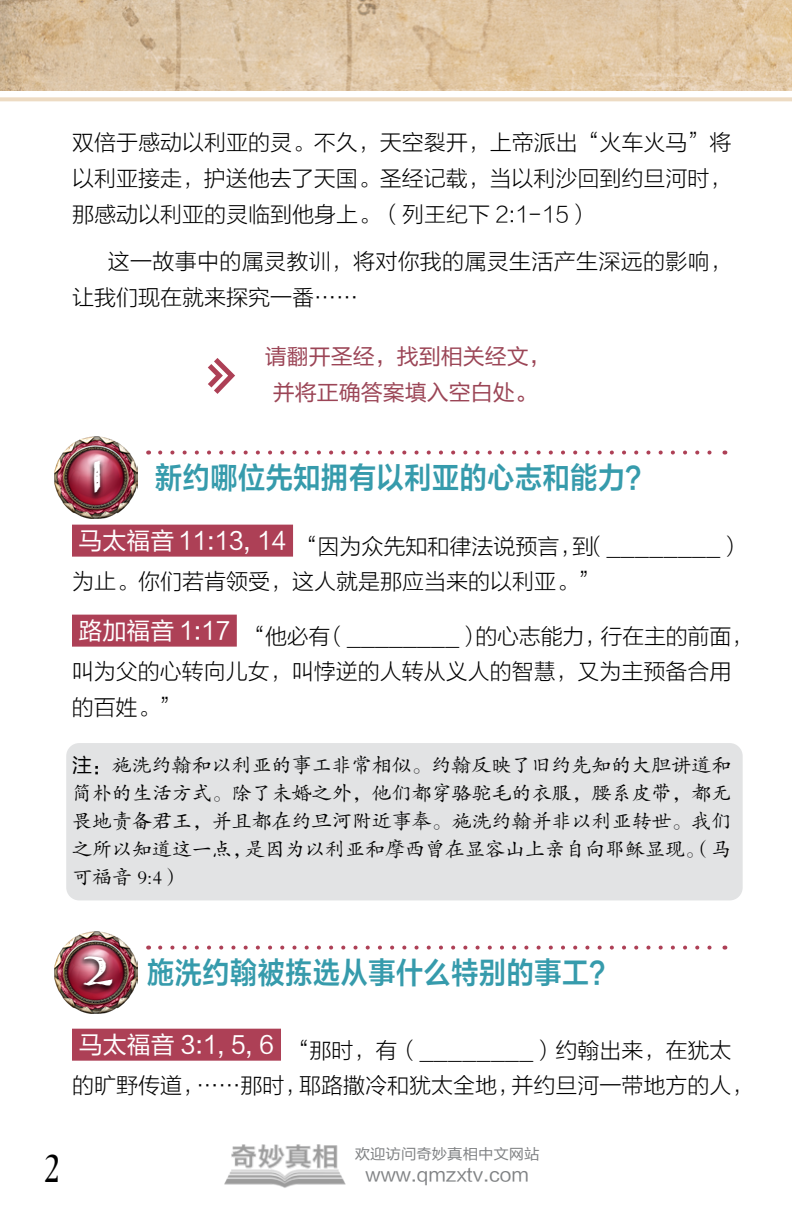
<style>
.page{position:relative;width:792px;height:1224px;background:#fff}
.page>*{position:absolute;margin:0;border:0;box-sizing:border-box;transform-origin:0 0}
.t1{font:700 50px "Carta Marina";color:#fff}
.t2{font:40px "Desire Pro";color:#000}
.t3{font:30px "FZLTZCHK GBK1 0";letter-spacing:.025em;color:#369bac;scale:.9 1}
.t4{font:22px/36px "FZLTKHK GBK1 0";color:#000}
.t5{font:22px/36px "FZLTHK GBK1 0";color:#9b4556;text-align:center}
.t6{font:20px/28px "FZKTK GBK1 0";color:#000;text-align:justify}
.t7{font:18.4px "FZLTHK GBK1 0";color:#808284;scale:1.05 1}
.t8{font:14.6px "FZLTHK GBK1 0";color:#808284;scale:1.05 1}
.s1{font-family:"FZLTHK GBK1 0"}
.s2{font-family:"Carta Marina";font-weight:700;font-size:50px;color:#fff}
</style>
<div class="page">
<img style="left:0;top:0;width:792px;height:91px">
<svg style="left:0;top:97px;width:792px;height:4px;background:#eedec8"></svg>
<div style="left:72px;top:525px;width:221px;height:32px;background:#ad4056"></div>
<div style="left:72px;top:615px;width:165px;height:32px;background:#ad4056"></div>
<div style="left:72px;top:1029px;width:209px;height:32px;background:#ad4056"></div>
<img style="left:54px;top:436px;width:83px;height:82px">
<div style="left:88px;top:458px;width:18px;height:42px;background:#000;opacity:.75"></div>
<img style="left:54px;top:931px;width:83px;height:82px">
<div style="left:77px;top:954px;width:40px;height:40px;background:#000;opacity:.75"></div>
<svg style="left:208px;top:358px;width:27px;height:36px"></svg>
<svg style="left:160px;top:451px;width:552px;height:4px"></svg>
<svg style="left:160px;top:946px;width:552px;height:4px"></svg>
<img style="left:224px;top:1144px;width:122px;height:44px">
<div style="left:66px;top:743px;width:677px;height:157px;background:#e2e3e4;border-radius:13px"></div>
<p class="t4" style="left:72px;top:125px;width:661px;text-align:justify">双倍于感动以利亚的灵。不久，天空裂开，上帝派出“火车火马”将以利亚接走，护送他去了天国。圣经记载，当以利沙回到约旦河时，那感动以利亚的灵临到他身上。（列王纪下 2:1-15）</p>
<p class="t4" style="left:72px;top:244px;width:661px;text-indent:36px">这一故事中的属灵教训，将对你我的属灵生活产生深远的影响，让我们现在就来探究一番……</p>
<p class="t5" style="left:265px;top:339px;width:287px">请翻开圣经，找到相关经文，并将正确答案填入空白处。</p>
<h1 class="t1" style="left:93px;top:446px;width:12px">1</h1>
<h3 class="t3" style="left:155px;top:461px;width:554px">新约哪位先知拥有以利亚的心志和能力？</h3>
<p class="t4" style="left:72px;top:529px;width:672px;line-height:35px;text-indent:7px"><sup>马太福音</sup> <sup>11:13,</sup> <sup>14</sup> “因为众先知和律法说预言，到（________）为止。你们若肯领受，这人就是那应当来的以利亚。”</p>
<p class="t4" style="left:72px;top:619px;width:683px;line-height:35.4px;text-indent:7px"><sup>路加福音</sup> <sup>1:17</sup> “他必有（________）的心志能力，行在主的前面，叫为父的心转向儿女，叫悖逆的人转从义人的智慧，又为主预备合用的百姓。”</p>
<p class="t6" style="left:72px;top:751px;width:661px"><span class="s1">注：</span>施洗约翰和以利亚的事工非常相似。约翰反映了旧约先知的大胆讲道和简朴的生活方式。除了未婚之外，他们都穿骆驼毛的衣服，腰系皮带，都无畏地责备君王，并且都在约旦河附近事奉。施洗约翰并非以利亚转世。我们之所以知道这一点，是因为以利亚和摩西曾在显容山上亲自向耶稣显现。（马可福音 9:4）</p>
<h3 class="t3" style="left:82px;top:956px;width:596px"><span class="s2">2</span> 施洗约翰被拣选从事什么特别的事工？</h3>
<p class="t4" style="left:72px;top:1033px;width:683px;line-height:35px;text-indent:7px"><sup>马太福音</sup> <sup>3:1,</sup> <sup>5,</sup> <sup>6</sup> “那时，有（________）约翰出来，在犹太的旷野传道，……那时，耶路撒冷和犹太全地，并约旦河一带地方的人，</p>
<h2 class="t2" style="left:45px;top:1145px;width:15px">2</h2>
<p class="t8" style="left:355px;top:1146px;width:178px">欢迎访问奇妙真相中文网站</p>
<p class="t7" style="left:366px;top:1164px;width:157px">www.qmzxtv.com</p>
</div>
